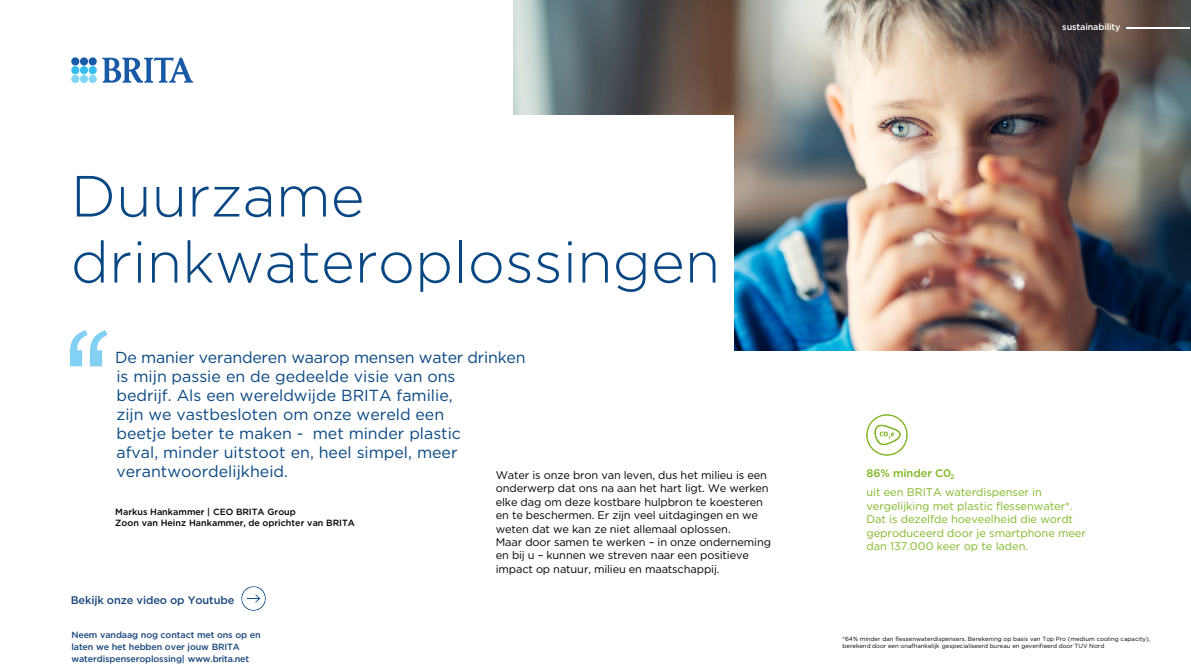
<style>
.page{position:relative;width:1191px;height:670px;background:#fff}
.page>*{position:absolute;margin:0;border:0;box-sizing:border-box;transform-origin:0 0}
.t1{font:300 58px/66px "Gotham";color:#084783}
.t2{font:16px/19px "Gotham";color:#084783}
.t3{font:11px/13.5px "Gotham";letter-spacing:-.015em;color:#000}
.t4{font:11px/13.5px "Gotham";color:#82b624}
.t5{font:500 11px "Gotham";letter-spacing:-.01em;color:#1b497f}
.t6{font:500 9px/12px "Gotham";letter-spacing:-.015em;color:#1b497f}
.t7{font:500 9px/11px "Gotham";color:#000}
.t8{font:500 9px "Gotham";letter-spacing:-.015em;color:#fff}
.t9{font:6px/7.2px "Gotham";color:#000}
.s1{font-weight:500}
</style>
<div class="page">
<img style="left:867px;top:414px;width:41px;height:41px">
<img style="left:513px;top:0;width:678px;height:351px">
<div style="left:20px;top:115px;width:714px;height:251px;background:#fff"></div>
<svg style="left:70px;top:330px;width:37px;height:36px"></svg>
<hr style="left:1126px;top:27px;width:64px;height:2px;background:#fff">
<div style="left:89px;top:75px;width:8px;height:8px;background:#7fd6f6;border-radius:50%"></div>
<div style="left:80px;top:75px;width:8px;height:8px;background:#7fd6f6;border-radius:50%"></div>
<div style="left:71px;top:75px;width:8px;height:8px;background:#7fd6f6;border-radius:50%"></div>
<div style="left:89px;top:57px;width:8px;height:9px;background:#195aa6;border-radius:50%"></div>
<div style="left:80px;top:57px;width:8px;height:9px;background:#195aa6;border-radius:50%"></div>
<div style="left:71px;top:57px;width:8px;height:9px;background:#195aa6;border-radius:50%"></div>
<div style="left:89px;top:66px;width:8px;height:8px;background:#33bdf1;border-radius:50%"></div>
<div style="left:80px;top:66px;width:8px;height:8px;background:#33bdf1;border-radius:50%"></div>
<div style="left:71px;top:66px;width:8px;height:8px;background:#33bdf1;border-radius:50%"></div>
<svg style="left:102px;top:58px;width:91px;height:25px"></svg>
<img style="left:242px;top:587px;width:24px;height:24px">
<h1 class="t1" style="left:71px;top:161px;width:651px">Duurzame drinkwateroplossingen</h1>
<p class="t2" style="left:115px;top:348px;width:412px">De manier veranderen waarop mensen water drinken is mijn passie en de gedeelde visie van ons<br>bedrijf. Als een wereldwijde BRITA familie,<br>zijn we vastbesloten om onze wereld een<br>beetje beter te maken - met minder plastic<br>afval, minder uitstoot en, heel simpel, meer verantwoordelijkheid.</p>
<p class="t3" style="left:496px;top:468px;width:277px">Water is onze bron van leven, dus het milieu is een onderwerp dat ons na aan het hart ligt. We werken elke dag om deze kostbare hulpbron te koesteren en te beschermen. Er zijn veel uitdagingen en we weten dat we kan ze niet allemaal oplossen.<br>Maar door samen te werken – in onze onderneming en bij u – kunnen we streven naar een positieve impact op natuur, milieu en maatschappij.</p>
<p class="t7" style="left:115px;top:506px;width:241px">Markus Hankammer | CEO BRITA Group<br>Zoon van Heinz Hankammer, de oprichter van BRITA</p>
<p class="t5" style="left:71px;top:593px;width:165px">Bekijk onze video op Youtube</p>
<p class="t6" style="left:71px;top:628px;width:191px">Neem vandaag nog contact met ons op en laten we het hebben over jouw BRITA waterdispenseroplossing| www.brita.net</p>
<p class="t8" style="left:1062px;top:21px;width:60px">sustainability</p>
<p class="t4" style="left:866px;top:463px;width:177px;line-height:19.7px"><span class="s1">86% minder C0</span><sub>2<br></sub>uit een BRITA waterdispenser in</p>
<p class="t4" style="left:866px;top:499px;width:221px">vergelijking met plastic flessenwater*.<br>Dat is dezelfde hoeveelheid die wordt geproduceerd door je smartphone meer dan 137.000 keer op te laden.</p>
<p class="t9" style="left:842px;top:635px;width:309px">*64% minder dan flessenwaterdispensers. Berekening op basis van Top Pro (medium cooling capacity), berekend door een onafhankelijk gespecialiseerd bureau en geverifieerd door TUV Nord</p>
</div>
